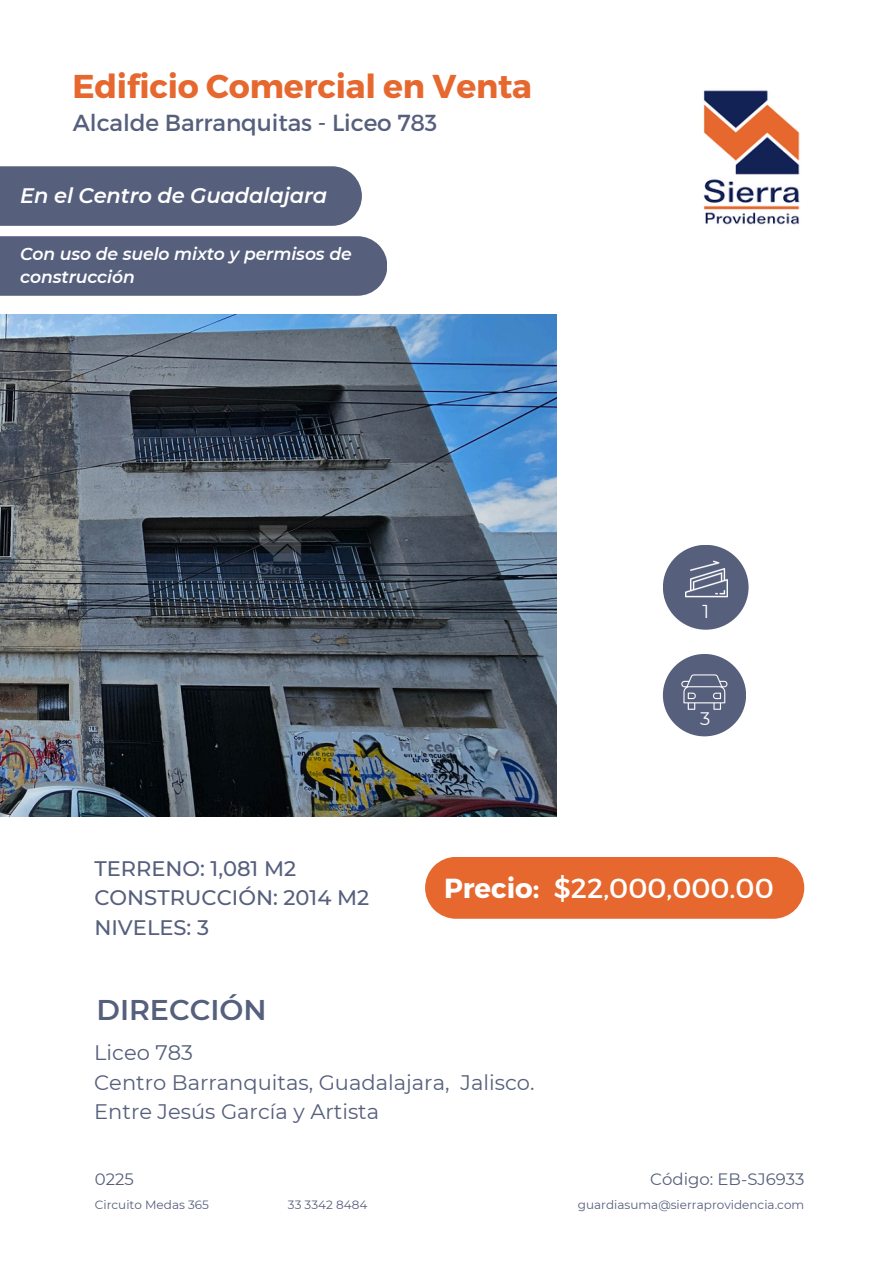
<style>
.page{position:relative;width:894px;height:1264px;background:#fff}
.page>*{position:absolute;margin:0;border:0;box-sizing:border-box;transform-origin:0 0}
.t1{font:700 33px "Montserrat";letter-spacing:-.005em;color:#e6682f}
.t2{font:600 28.5px "Montserrat";color:#565f7c}
.t3{font:27.6px "Montserrat";color:#fff}
.t4{font:23.25px "Montserrat";letter-spacing:-.005em;color:#565f7c}
.t5{font:21px/29.2px "Montserrat";color:#565f7c}
.t6{font:500 21px/29.2px "Montserrat";color:#565f7c}
.t7{font:italic 600 21px "Montserrat";letter-spacing:-.005em;color:#fff}
.t8{font:18.6px "Montserrat";color:#fff}
.t9{font:18.15px "Montserrat";color:#fff}
.t10{font:italic 600 17.25px/22.5px "Montserrat";letter-spacing:-.005em;color:#fff}
.t11{font:16.5px "Montserrat";color:#565f7c}
.t12{font:12px "Montserrat";color:#565f7c}
.s1{font-weight:700}
</style>
<div class="page">
<img style="left:703px;top:90px;width:97px;height:135px">
<div style="left:425px;top:857px;width:379px;height:61px;background:#e6682f"></div>
<div style="left:0;top:236px;width:387px;height:60px;background:#565f7c"></div>
<img style="left:0;top:314px;width:556px;height:502px">
<img style="left:252px;top:519px;width:54px;height:70px">
<div style="left:662px;top:654px;width:83px;height:82px;background:#565f7c;border-radius:50%"></div>
<img style="left:681px;top:674px;width:47px;height:36px">
<div style="left:662px;top:545px;width:86px;height:84px;background:#565f7c;border-radius:50%"></div>
<img style="left:685px;top:560px;width:42px;height:38px">
<div style="left:0;top:166px;width:362px;height:60px;background:#565f7c"></div>
<p class="t1" style="left:72px;top:65px;width:461px">Edificio Comercial en Venta</p>
<p class="t4" style="left:73px;top:107px;width:366px">Alcalde Barranquitas - Liceo 783</p>
<p class="t7" style="left:20px;top:182px;width:308px">En el Centro de Guadalajara</p>
<p class="t10" style="left:20px;top:243px;width:333px">Con uso de suelo mixto y permisos de construcción</p>
<p class="t6" style="left:94px;top:854px;width:276px">TERRENO: 1,081 M2<br>CONSTRUCCIÓN: 2014 M2<br>NIVELES: 3</p>
<h6 class="t8" style="left:702px;top:599px;width:8px">1</h6>
<h6 class="t9" style="left:699px;top:707px;width:12px">3</h6>
<p class="t3" style="left:444px;top:870px;width:331px"><span class="s1">Precio:</span> $22,000,000.00</p>
<h5 class="t2" style="left:96px;top:992px;width:172px">DIRECCIÓN</h5>
<p class="t5" style="left:94px;top:1038px;width:441px">Liceo 783<br>Centro Barranquitas, Guadalajara, Jalisco.<br>Entre Jesús García y Artista</p>
<p class="t11" style="left:95px;top:1169px;width:40px">0225</p>
<p class="t11" style="left:650px;top:1169px;width:156px">Código: EB-SJ6933</p>
<h4 class="t12" style="left:95px;top:1197px;width:116px">Circuito Medas 365</h4>
<h3 class="t12" style="left:288px;top:1197px;width:81px">33 3342 8484</h3>
<h2 class="t12" style="left:577px;top:1197px;width:228px">guardiasuma@sierraprovidencia.com</h2>
</div>
